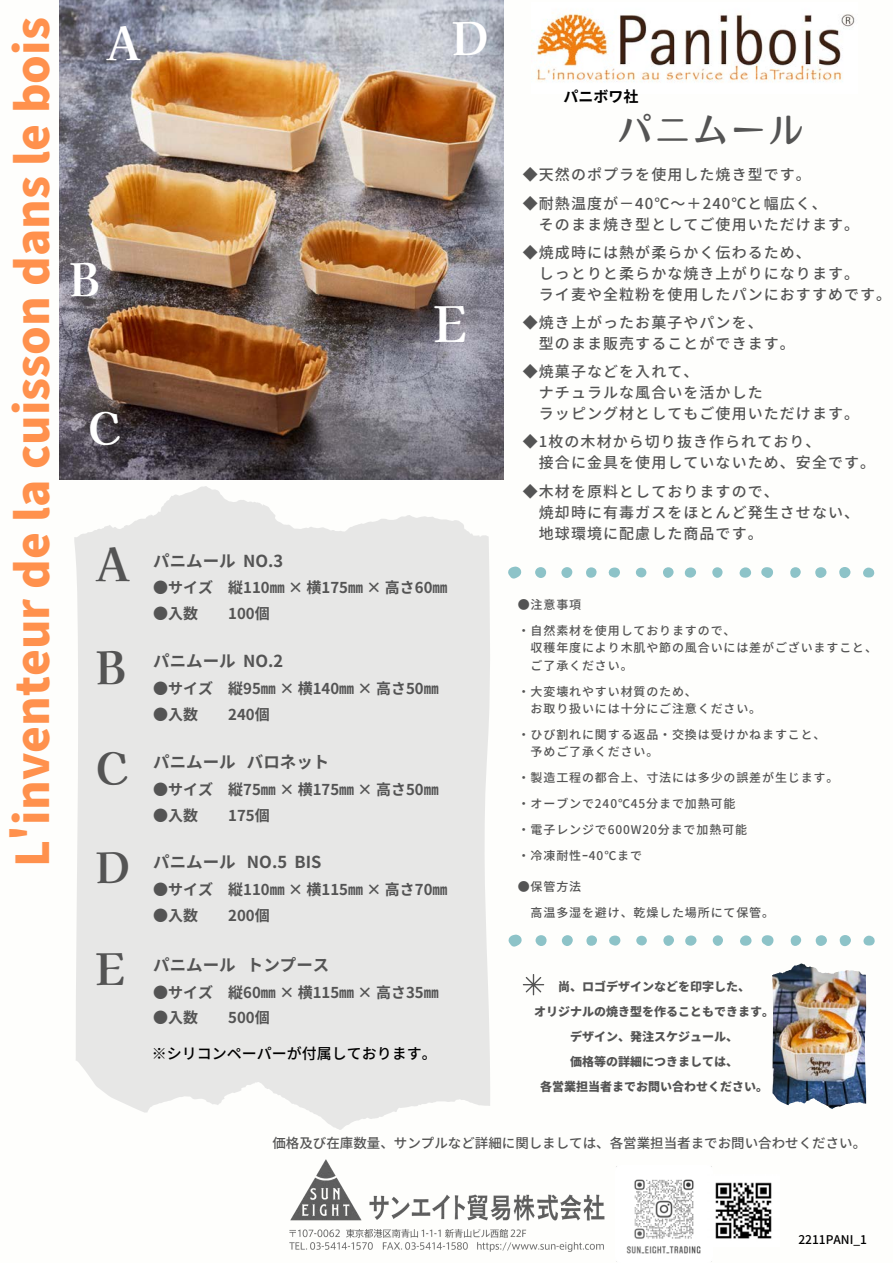
<style>
.page{position:relative;width:893px;height:1264px;background:#fff}
.page>*{position:absolute;margin:0;border:0;box-sizing:border-box;transform-origin:0 0}
.t1{font:700 49.05px "Kaisei Tokumin";color:#fff}
.t2{font:800 45.15px "Source Han Sans JP";color:#ff914d}
.t3{font:700 45.15px "Kaisei Tokumin";color:#fff}
.t4{font:700 45px "Kaisei Tokumin";color:#545454}
.t5{font:700 43.5px "Kaisei Tokumin";color:#545454}
.t6{font:700 42px "Kaisei Tokumin";color:#545454}
.t7{font:34.35px "Motoya Ma Aporo Std W4";letter-spacing:.1em;color:#545454}
.t8{font:700 16.5px "Noto Sans JP";color:#545454}
.t9{font:500 15px/21px "Noto Sans JP";letter-spacing:.07em;color:#545454}
.t10{font:700 15px "Noto Sans JP";color:#545454}
.t11{font:500 15px "Noto Sans JP";color:#000}
.t12{font:700 15px "Noto Sans JP";color:#000}
.t13{font:500 13.5px "Noto Sans JP";color:#545454}
.t14{font:500 12px/26px "Noto Sans JP";letter-spacing:.07em;color:#545454}
.t15{font:900 12px/25px "Noto Sans JP";color:#545454;text-align:center}
.t16{font:500 12px "Noto Sans JP";color:#000}
</style>
<div class="page">
<img style="left:289px;top:1159px;width:316px;height:93px">
<div style="left:75px;top:546px;width:322px;height:584px;background:#e7e7e6"></div>
<svg style="left:508px;top:566px;width:13px;height:12px"></svg>
<svg style="left:761px;top:567px;width:12px;height:11px"></svg>
<div style="left:839px;top:567px;width:11px;height:11px;background:#8dc3c8;border-radius:50%"></div>
<div style="left:815px;top:567px;width:11px;height:11px;background:#8dc3c8;border-radius:50%"></div>
<div style="left:535px;top:567px;width:11px;height:11px;background:#8dc3c8;border-radius:50%"></div>
<svg style="left:739px;top:567px;width:12px;height:11px"></svg>
<div style="left:561px;top:567px;width:11px;height:11px;background:#8dc3c8;border-radius:50%"></div>
<div style="left:684px;top:567px;width:12px;height:10px;background:#8dc3c8;border-radius:50%"></div>
<svg style="left:608px;top:567px;width:12px;height:11px"></svg>
<div style="left:790px;top:567px;width:10px;height:11px;background:#8dc3c8;border-radius:5px"></div>
<svg style="left:863px;top:567px;width:12px;height:10px"></svg>
<div style="left:663px;top:567px;width:10px;height:11px;background:#8dc3c8;border-radius:50%"></div>
<div style="left:586px;top:567px;width:10px;height:11px;background:#8dc3c8;border-radius:5px"></div>
<svg style="left:712px;top:567px;width:10px;height:11px"></svg>
<div style="left:635px;top:567px;width:11px;height:10px;background:#8dc3c8;border-radius:50%"></div>
<img style="left:531px;top:13px;width:324px;height:69px">
<svg style="left:522px;top:974px;width:22px;height:21px"></svg>
<svg style="left:508px;top:934px;width:14px;height:12px"></svg>
<svg style="left:761px;top:935px;width:12px;height:11px"></svg>
<div style="left:839px;top:935px;width:11px;height:11px;background:#8dc3c8;border-radius:50%"></div>
<div style="left:815px;top:935px;width:11px;height:10px;background:#8dc3c8;border-radius:50%"></div>
<div style="left:535px;top:935px;width:11px;height:11px;background:#8dc3c8;border-radius:50%"></div>
<svg style="left:740px;top:935px;width:11px;height:11px"></svg>
<div style="left:561px;top:935px;width:11px;height:11px;background:#8dc3c8;border-radius:50%"></div>
<div style="left:685px;top:935px;width:11px;height:10px;background:#8dc3c8;border-radius:50%"></div>
<svg style="left:609px;top:935px;width:11px;height:11px"></svg>
<div style="left:790px;top:935px;width:11px;height:10px;background:#8dc3c8;border-radius:5px"></div>
<svg style="left:863px;top:935px;width:12px;height:10px"></svg>
<div style="left:663px;top:935px;width:11px;height:10px;background:#8dc3c8;border-radius:50%"></div>
<div style="left:586px;top:935px;width:11px;height:10px;background:#8dc3c8;border-radius:5px"></div>
<svg style="left:712px;top:935px;width:11px;height:10px"></svg>
<div style="left:636px;top:935px;width:10px;height:10px;background:#8dc3c8;border-radius:50%"></div>
<img style="left:60px;top:0;width:443px;height:479px">
<img style="left:616px;top:1166px;width:96px;height:96px">
<img style="left:707px;top:1174px;width:65px;height:72px">
<img style="left:772px;top:977px;width:73px;height:132px">
<h2 class="t2" style="left:-3px;top:867px;width:851px;rotate:-90deg">L' inventeur de la cuisson dans le bois</h2>
<h2 class="t3" style="left:106px;top:7px;width:36px">A</h2>
<h2 class="t3" style="left:69px;top:244px;width:33px">B</h2>
<h2 class="t3" style="left:88px;top:392px;width:34px">C</h2>
<h2 class="t3" style="left:451px;top:3px;width:39px">D</h2>
<h1 class="t1" style="left:433px;top:285px;width:35px">E</h1>
<h3 class="t4" style="left:95px;top:529px;width:36px">A</h3>
<p class="t8" style="left:153px;top:547px;width:131px">パニムール NO.3</p>
<p class="t10" style="left:153px;top:576px;width:295px">●サイズ 縦110㎜ × 横175㎜ × 高さ60㎜</p>
<p class="t10" style="left:153px;top:602px;width:46px">●入数</p>
<p class="t10" style="left:228px;top:602px;width:43px">100個</p>
<p class="t8" style="left:153px;top:647px;width:131px">パニムール NO.2</p>
<p class="t10" style="left:153px;top:676px;width:287px">●サイズ 縦95㎜ × 横140㎜ × 高さ50㎜</p>
<p class="t10" style="left:153px;top:702px;width:46px">●入数</p>
<p class="t10" style="left:228px;top:702px;width:43px">240個</p>
<h3 class="t4" style="left:95px;top:632px;width:33px">B</h3>
<h3 class="t4" style="left:95px;top:732px;width:34px">C</h3>
<p class="t8" style="left:153px;top:749px;width:177px">パニムール バロネット</p>
<p class="t10" style="left:153px;top:777px;width:287px">●サイズ 縦75㎜ × 横175㎜ × 高さ50㎜</p>
<p class="t10" style="left:153px;top:803px;width:46px">●入数</p>
<p class="t10" style="left:228px;top:803px;width:43px">175個</p>
<h3 class="t6" style="left:95px;top:834px;width:36px">D</h3>
<p class="t8" style="left:153px;top:848px;width:170px">パニムール NO.5 BIS</p>
<p class="t10" style="left:153px;top:877px;width:295px">●サイズ 縦110㎜ × 横115㎜ × 高さ70㎜</p>
<p class="t10" style="left:153px;top:903px;width:46px">●入数</p>
<p class="t10" style="left:228px;top:903px;width:43px">200個</p>
<h3 class="t5" style="left:95px;top:934px;width:31px">E</h3>
<p class="t8" style="left:153px;top:951px;width:177px">パニムール トンプース</p>
<p class="t10" style="left:153px;top:980px;width:287px">●サイズ 縦60㎜ × 横115㎜ × 高さ35㎜</p>
<p class="t10" style="left:153px;top:1005px;width:46px">●入数</p>
<p class="t10" style="left:228px;top:1005px;width:43px">500個</p>
<p class="t11" style="left:152px;top:1041px;width:286px">※シリコンペーパーが付属しております。</p>
<p class="t12" style="left:563px;top:84px;width:76px">パニボワ社</p>
<h3 class="t7" style="left:617px;top:113px;width:187px">パニムール</h3>
<p class="t9" style="left:522px;top:164px;width:289px">◆天然のポプラを使用した焼き型です。</p>
<p class="t9" style="left:539px;top:192px;width:322px;text-indent:-16px">◆耐熱温度が－ 40℃～＋240℃と幅広く、<br>そのまま焼き型としてご使用いただけます。</p>
<p class="t9" style="left:539px;top:241px;width:354px;text-indent:-16px">◆焼成時には熱が柔らかく伝わるため、<br>しっとりと柔らかな焼き上がりになります。<br>ライ麦や全粒粉を使用したパンにおすすめです。</p>
<p class="t9" style="left:539px;top:311px;width:257px;text-indent:-16px">◆焼き上がったお菓子やパンを、<br>型のまま販売することができます。</p>
<p class="t9" style="left:539px;top:360px;width:322px;text-indent:-16px">◆焼菓子などを入れて、<br>ナチュラルな風合いを活かした<br>ラッピング材としてもご使用いただけます。</p>
<p class="t9" style="left:539px;top:430px;width:338px;text-indent:-16px">◆1枚の木材から切り抜き作られており、<br>接合に金具を使用していないため、安全です。</p>
<p class="t9" style="left:539px;top:480px;width:322px;text-indent:-16px">◆木材を原料としておりますので、<br>焼却時に有毒ガスをほとんど発生させない、地球環境に配慮した商品です。</p>
<p class="t14" style="left:517px;top:590px;width:219px">●注意事項<br>・自然素材を使用しておりますので、</p>
<p class="t14" style="left:530px;top:638px;width:348px;line-height:17.5px">収穫年度により木肌や節の風合いには差がございますこと、ご了承ください。</p>
<p class="t14" style="left:530px;top:681px;width:232px;line-height:17.5px;text-indent:-13px">・大変壊れやすい材質のため、<br>お取り扱いには十分にご注意ください。</p>
<p class="t14" style="left:530px;top:725px;width:296px;line-height:17.5px;text-indent:-13px">・ひび割れに関する返品・交換は受けかねますこと、予めご了承ください。</p>
<p class="t14" style="left:517px;top:764px;width:322px">・製造工程の都合上、寸法には多少の誤差が生じます。・オーブンで240℃45分まで加熱可能<br>・電子レンジで600W20分まで加熱可能<br>・冷凍耐性ｰ40℃まで</p>
<p class="t14" style="left:530px;top:872px;width:245px;text-indent:-13px">●保管方法<br>高温多湿を避け、乾燥した場所にて保管。</p>
<p class="t15" style="left:534px;top:973px;width:241px">尚、ロゴデザインなどを印字した、<br>オリジナルの焼き型を作ることもできます。デザイン、発注スケジュール、<br>価格等の詳細につきましては、<br>各営業担当者までお問い合わせください。</p>
<p class="t13" style="left:272px;top:1132px;width:595px">価格及び在庫数量、サンプルなど詳細に関しましては、各営業担当者までお問い合わせください。</p>
<p class="t16" style="left:798px;top:1229px;width:70px">2211PANI_1</p>
</div>
